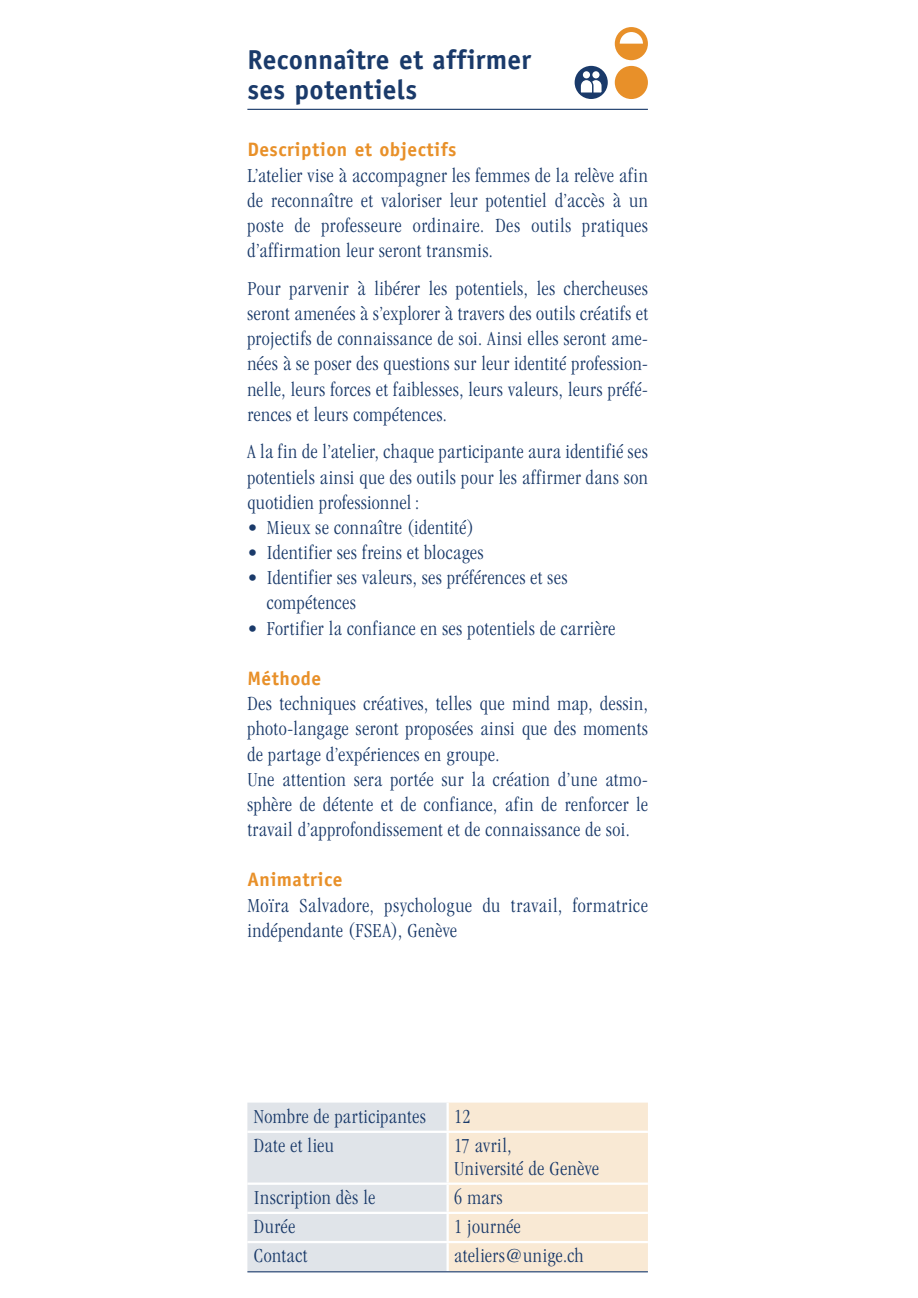
<style>
.page{position:relative;width:918px;height:1298px;background:#fff}
.page>*{position:absolute;margin:0;border:0;box-sizing:border-box;transform-origin:0 0}
.t1{font:700 27.4px/29.8px "Officina Sans";letter-spacing:.01em;color:#1a3a6a}
.t2{font:300 condensed 20.6px/25.2px "Garamond";letter-spacing:.03em;color:#1a3a6a}
.t3{font:700 19.4px "Officina Sans";letter-spacing:.025em;color:#e89029}
</style>
<div class="page">
<hr style="left:247px;top:109px;width:401px;height:1px;background:#1a3a6a">
<div style="left:615px;top:27px;width:33px;height:33px;background:#e89029;border-radius:50%"></div>
<svg style="left:620px;top:32px;width:23px;height:12px"></svg>
<div style="left:615px;top:66px;width:33px;height:33px;background:#e89029;border-radius:50%"></div>
<svg style="left:247px;top:1103px;width:401px;height:168px;background:#ece6de"></svg>
<hr style="left:447px;top:1103px;width:2px;height:28px;background:#fff">
<hr style="left:247px;top:1241px;width:401px;height:2px;background:#fff">
<hr style="left:247px;top:1131px;width:401px;height:2px;background:#fff">
<hr style="left:447px;top:1133px;width:2px;height:50px;background:#fff">
<hr style="left:247px;top:1183px;width:401px;height:2px;background:#fff">
<hr style="left:447px;top:1185px;width:2px;height:27px;background:#fff">
<hr style="left:247px;top:1212px;width:401px;height:2px;background:#fff">
<hr style="left:447px;top:1214px;width:2px;height:27px;background:#fff">
<hr style="left:447px;top:1243px;width:2px;height:28px;background:#fff">
<hr style="left:247px;top:1271px;width:401px;height:1px;background:#1a3a6a">
<div style="left:575px;top:66px;width:33px;height:33px;background:#1a3a6a;border-radius:50%"></div>
<div style="left:592px;top:71px;width:8px;height:8px;background:#fff;border-radius:50%"></div>
<div style="left:591px;top:70px;width:10px;height:10px;border:1px solid #1a3a6a;border-radius:50%"></div>
<svg style="left:579px;top:78px;width:25px;height:17px"></svg>
<svg style="left:582px;top:71px;width:9px;height:8px"></svg>
<div style="left:581px;top:70px;width:11px;height:10px;border:1px solid #1a3a6a;border-radius:50%"></div>
<h1 class="t1" style="left:247px;top:47px;width:285px">Reconnaître et affirmer ses potentiels</h1>
<p class="t3" style="left:247px;top:142px;width:211px">Description et objectifs</p>
<p class="t2" style="left:247px;top:164px;width:402px;text-align:justify">L’atelier vise à accompagner les femmes de la relève afin de reconnaître et valoriser leur potentiel d’accès à un poste de professeure ordinaire. Des outils pratiques d’affirmation leur seront transmis.</p>
<p class="t2" style="left:247px;top:277px;width:402px;text-align:justify">Pour parvenir à libérer les potentiels, les chercheuses seront amenées à s’explorer à travers des outils créatifs et projectifs de connaissance de soi. Ainsi elles seront ame&shy;nées à se poser des questions sur leur identité profession&shy;nelle, leurs forces et faiblesses, leurs valeurs, leurs préfé&shy;rences et leurs compétences.</p>
<p class="t2" style="left:247px;top:441px;width:402px;text-align:justify">A la fin de l’atelier, chaque participante aura identifié ses potentiels ainsi que des outils pour les affirmer dans son quotidien professionnel :</p>
<p class="t2" style="left:247px;top:516px;width:228px">• Mieux se connaître (identité)</p>
<p class="t2" style="left:247px;top:542px;width:238px">• Identifier ses freins et blocages</p>
<p class="t2" style="left:267px;top:567px;width:302px;text-indent:-19px">• Identifier ses valeurs, ses préférences et ses compétences</p>
<p class="t2" style="left:247px;top:617px;width:369px">• Fortifier la confiance en ses potentiels de carrière</p>
<p class="t3" style="left:247px;top:671px;width:75px">Méthode</p>
<p class="t2" style="left:247px;top:693px;width:402px">Des techniques créatives, telles que mind map, dessin, photo-langage seront proposées ainsi que des moments de partage d’expériences en groupe.<br>Une attention sera portée sur la création d’une atmo&shy;sphère de détente et de confiance, afin de renforcer le travail d’approfondissement et de connaissance de soi.</p>
<p class="t3" style="left:247px;top:872px;width:97px">Animatrice</p>
<p class="t2" style="left:247px;top:894px;width:402px">Moïra Salvadore, psychologue du travail, formatrice indépendante (FSEA), Genève</p>
<p class="t2" style="left:254px;top:1105px;width:173px">Nombre de parti cipantes</p>
<p class="t2" style="left:454px;top:1105px;width:18px">12</p>
<p class="t2" style="left:254px;top:1135px;width:82px">Date et lieu</p>
<p class="t2" style="left:454px;top:1136px;width:146px;line-height:22.8px">17 avril,<br>Université de Genève</p>
<p class="t2" style="left:254px;top:1186px;width:123px">Inscription dès le</p>
<p class="t2" style="left:454px;top:1186px;width:50px">6 mars</p>
<p class="t2" style="left:254px;top:1216px;width:43px">Durée</p>
<p class="t2" style="left:454px;top:1216px;width:68px">1 journée</p>
<p class="t2" style="left:254px;top:1245px;width:55px">Contact</p>
<p class="t2" style="left:454px;top:1245px;width:131px">ateliers@unige.ch</p>
</div>
